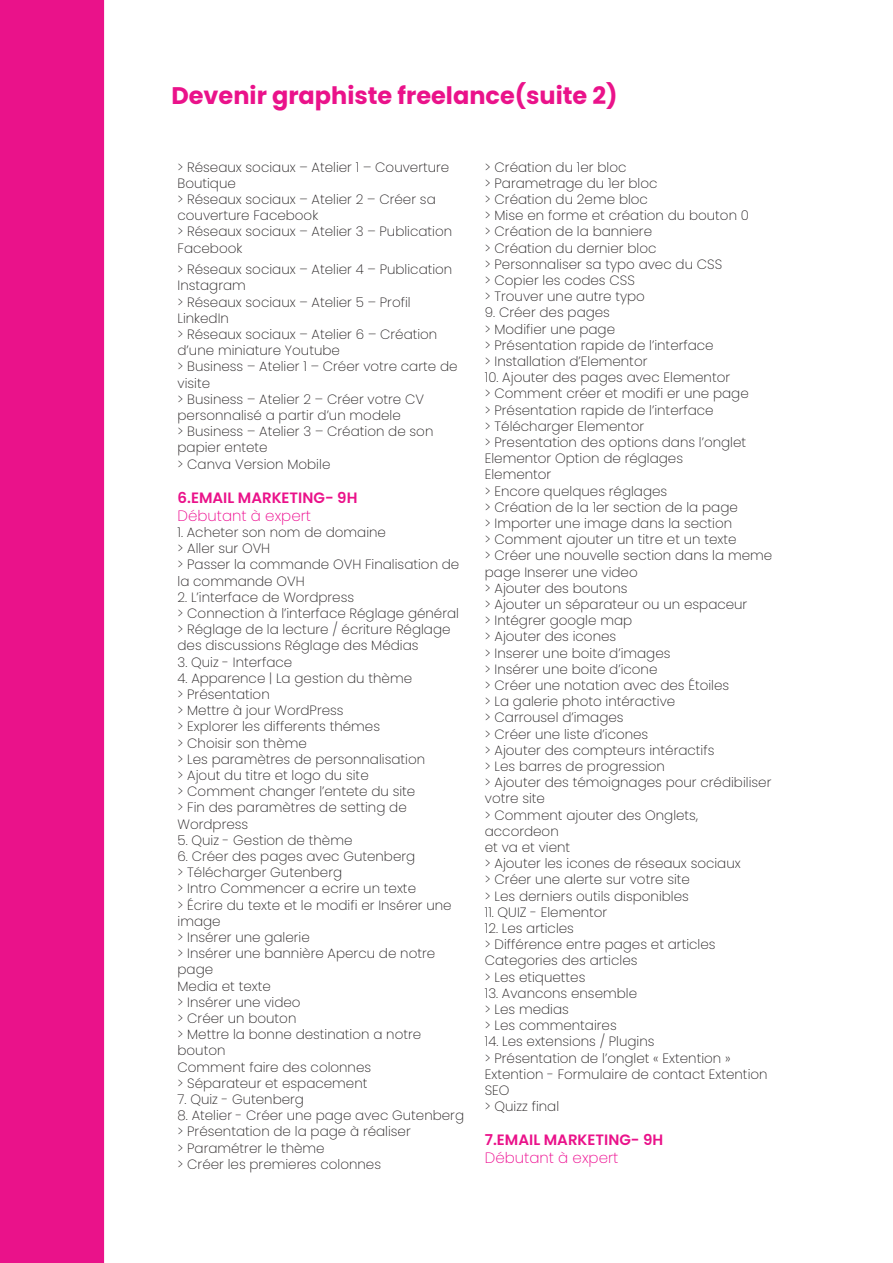
<style>
.page{position:relative;width:893px;height:1263px;background:#fff}
.page>*{position:absolute;margin:0;border:0;box-sizing:border-box;transform-origin:0 0}
.t1{font:700 24px "Poppins";color:#ea128a}
.t2{font:600 15px "Poppins";color:#ea128a}
.t3{font:200 15px "Poppins";color:#ed028c}
.t4{font:200 13.5px/16.2px "Poppins";color:#231f20}
</style>
<div class="page">
<div style="left:0;top:0;width:105px;height:1263px;background:#ea128a"></div>
<h1 class="t1" style="left:171px;top:82px;width:448px">Devenir graphiste freelance(suite 2)</h1>
<p class="t4" style="left:178px;top:159px;width:276px">&gt; Réseaux sociaux – Atelier 1 – Couverture<br>Boutique<br>&gt; Réseaux sociaux – Atelier 2 – Créer sa couverture Facebook<br>&gt; Réseaux sociaux – Atelier 3 – Publication<br>Facebook</p>
<p class="t4" style="left:178px;top:261px;width:282px">&gt; Réseaux sociaux – Atelier 4 – Publication<br>Instagram<br>&gt; Réseaux sociaux – Atelier 5 – Profil<br>LinkedIn<br>&gt; Réseaux sociaux – Atelier 6 – Création d’une miniature Youtube<br>&gt; Business – Atelier 1 – Créer votre carte de visite<br>&gt; Business – Atelier 2 – Créer votre CV personnalisé a partir d’un modele<br>&gt; Business – Atelier 3 – Création de son papier entete<br>&gt; Canva Version Mobile</p>
<p class="t2" style="left:178px;top:488px;width:181px">6.EMAIL MARKETING- 9H</p>
<p class="t3" style="left:178px;top:507px;width:135px">Débutant à expert</p>
<p class="t4" style="left:178px;top:524px;width:283px">1. Acheter son nom de domaine<br>&gt; Aller sur OVH<br>&gt; Passer la commande OVH Finalisation de la commande OVH</p>
<p class="t4" style="left:178px;top:589px;width:283px">2. L’interface de Wordpress<br>&gt; Connection à l’interface Réglage général &gt; Réglage de la lecture / écriture Réglage des discussions Réglage des Médias</p>
<p class="t4" style="left:178px;top:654px;width:116px">3. Quiz - Interface</p>
<p class="t4" style="left:178px;top:670px;width:249px">4. Apparence | La gestion du thème<br>&gt; Présentation<br>&gt; Mettre à jour WordPress<br>&gt; Explorer les differents thémes<br>&gt; Choisir son thème<br>&gt; Les paramètres de personnalisation &gt; Ajout du titre et logo du site<br>&gt; Comment changer l’entete du site<br>&gt; Fin des paramètres de setting de<br>Wordpress</p>
<p class="t4" style="left:178px;top:832px;width:176px">5. Quiz - Gestion de thème</p>
<p class="t4" style="left:178px;top:848px;width:276px">6. Créer des pages avec Gutenberg<br>&gt; Télécharger Gutenberg<br>&gt; Intro Commencer a ecrire un texte<br>&gt; Écrire du texte et le modifi er Insérer une image<br>&gt; Insérer une galerie<br>&gt; Insérer une bannière Apercu de notre page<br>Media et texte<br>&gt; Insérer une video<br>&gt; Créer un bouton<br>&gt; Mettre la bonne destination a notre bouton<br>Comment faire des colonnes<br>&gt; Séparateur et espacement</p>
<p class="t4" style="left:178px;top:1091px;width:128px">7. Quiz - Gutenberg</p>
<p class="t4" style="left:178px;top:1107px;width:288px">8. Atelier - Créer une page avec Gutenberg &gt; Présentation de la page à réaliser<br>&gt; Paramétrer le thème<br>&gt; Créer les premieres colonnes</p>
<p class="t4" style="left:485px;top:159px;width:266px">&gt; Création du 1er bloc<br>&gt; Parametrage du 1er bloc<br>&gt; Création du 2eme bloc<br>&gt; Mise en forme et création du bouton 0 &gt; Création de la banniere<br>&gt; Création du dernier bloc<br>&gt; Personnaliser sa typo avec du CSS<br>&gt; Copier les codes CSS<br>&gt; Trouver une autre typo</p>
<p class="t4" style="left:485px;top:305px;width:230px">9. Créer des pages<br>&gt; Modifier une page<br>&gt; Présentation rapide de l’interface &gt; Installation d’Elementor</p>
<p class="t4" style="left:485px;top:369px;width:289px">10. Ajouter des pages avec Elementor<br>&gt; Comment créer et modifi er une page<br>&gt; Présentation rapide de l’interface<br>&gt; Télécharger Elementor<br>&gt; Presentation des options dans l’onglet<br>Elementor Option de réglages<br>Elementor<br>&gt; Encore quelques réglages<br>&gt; Création de la 1er section de la page<br>&gt; Importer une image dans la section<br>&gt; Comment ajouter un titre et un texte<br>&gt; Créer une nouvelle section dans la meme page Inserer une video<br>&gt; Ajouter des boutons<br>&gt; Ajouter un séparateur ou un espaceur<br>&gt; Intégrer google map<br>&gt; Ajouter des icones<br>&gt; Inserer une boite d’images<br>&gt; Insérer une boite d’icone<br>&gt; Créer une notation avec des Étoiles<br>&gt; La galerie photo intéractive<br>&gt; Carrousel d’images<br>&gt; Créer une liste d’icones<br>&gt; Ajouter des compteurs intéractifs<br>&gt; Les barres de progression<br>&gt; Ajouter des témoignages pour crédibiliser votre site<br>&gt; Comment ajouter des Onglets, accordeon<br>et va et vient<br>&gt; Ajouter les icones de réseaux sociaux<br>&gt; Créer une alerte sur votre site<br>&gt; Les derniers outils disponibles</p>
<p class="t4" style="left:485px;top:904px;width:124px">11. QUIZ - Elementor</p>
<p class="t4" style="left:485px;top:920px;width:232px">12. Les articles<br>&gt; Différence entre pages et articles<br>Categories des articles<br>&gt; Les etiquettes</p>
<p class="t4" style="left:485px;top:985px;width:154px">13. Avancons ensemble &gt; Les medias<br>&gt; Les commentaires</p>
<p class="t4" style="left:485px;top:1034px;width:284px">14. Les extensions / Plugins<br>&gt; Présentation de l’onglet « Extention »<br>Extention - Formulaire de contact Extention<br>SEO<br>&gt; Quizz final</p>
<p class="t2" style="left:485px;top:1131px;width:180px">7.EMAIL MARKETING- 9H</p>
<p class="t3" style="left:485px;top:1149px;width:135px">Débutant à expert</p>
</div>
